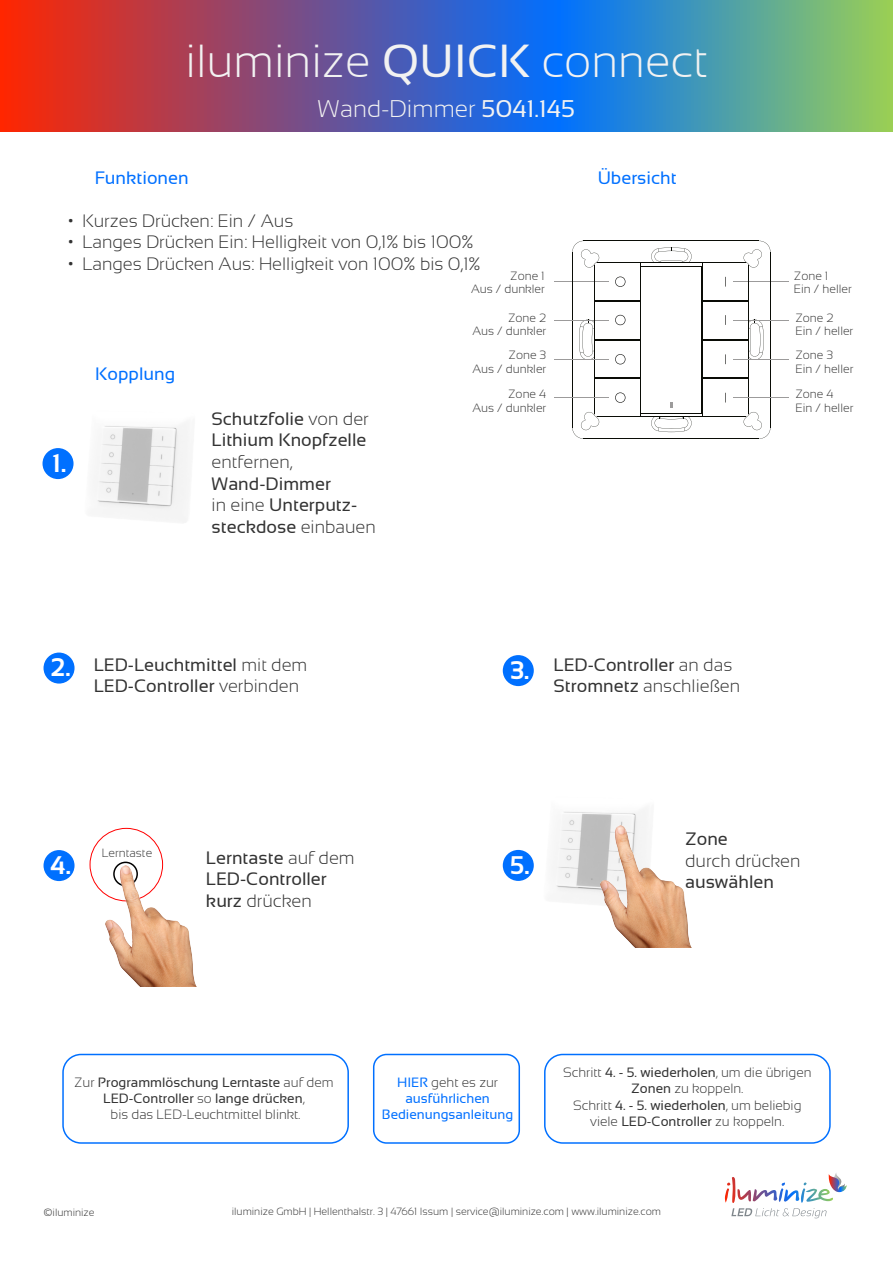
<style>
.page{position:relative;width:893px;height:1263px;background:#fff}
.page>*{position:absolute;margin:0;border:0;box-sizing:border-box;transform-origin:0 0}
.t1{font:300 46.35px "Sansation";color:#f2f2f2}
.t2{font:700 25.5px "Sansation";color:#fff}
.t3{font:300 24.15px "Sansation";color:#f2f2f2}
.t4{font:18px/21.6px "Sansation";color:#333}
.t5{font:300 18px "Sansation";color:#333}
.t6{font:18px "Sansation";color:#0070ff}
.t7{font:300 13.5px/16.2px "Sansation";color:#333;text-align:center}
.t8{font:13.5px/16.2px "Sansation";color:#333;text-align:center}
.t9{font:13.5px/16.2px "Sansation";color:#0070ff;text-align:center}
.t10{font:300 12px/13.5px "Sansation";color:#333}
.t11{font:300 10.5px "Sansation";color:#333}
.s1{font-weight:400}
.s2{font-weight:300}
.s3{font-weight:300;color:#333}
</style>
<div class="page">
<img style="left:556px;top:810px;width:91px;height:86px">
<svg style="left:0;top:0;width:892px;height:132px;background:#6d6a8e"></svg>
<div style="left:503px;top:655px;width:31px;height:31px;background:#0070ff;border-radius:50%"></div>
<div style="left:44px;top:850px;width:30px;height:31px;background:#0070ff;border-radius:50%"></div>
<svg style="left:117px;top:862px;width:17px;height:3px"></svg>
<div style="left:503px;top:850px;width:31px;height:31px;background:#0070ff;border-radius:50%"></div>
<div style="left:42px;top:448px;width:31px;height:31px;background:#0070ff;border-radius:15px"></div>
<div style="left:44px;top:653px;width:30px;height:31px;background:#0070ff;border-radius:50%"></div>
<img style="left:106px;top:865px;width:91px;height:122px">
<img style="left:600px;top:826px;width:91px;height:121px">
<hr style="left:733px;top:281px;width:56px;height:1px;background:#9c9b9b">
<hr style="left:554px;top:281px;width:54px;height:1px;background:#9c9b9b">
<hr style="left:583px;top:241px;width:176px;height:1px;background:#0a0c06">
<hr style="left:572px;top:252px;width:1px;height:176px;background:#0a0c06">
<hr style="left:583px;top:439px;width:176px;height:1px;background:#0a0c06">
<hr style="left:770px;top:252px;width:1px;height:176px;background:#0a0c06">
<svg style="left:651px;top:247px;width:41px;height:15px"></svg>
<svg style="left:651px;top:418px;width:41px;height:14px"></svg>
<hr style="left:733px;top:320px;width:56px;height:1px;background:#9c9b9b">
<hr style="left:554px;top:320px;width:54px;height:1px;background:#9c9b9b">
<hr style="left:702px;top:302px;width:46px;height:1px;background:#0a0c06">
<hr style="left:748px;top:378px;width:1px;height:36px;background:#0a0c06">
<hr style="left:748px;top:302px;width:1px;height:37px;background:#0a0c06">
<hr style="left:703px;top:417px;width:42px;height:1px;background:#0a0c06">
<hr style="left:594px;top:340px;width:46px;height:1px;background:#0a0c06">
<hr style="left:594px;top:377px;width:46px;height:1px;background:#0a0c06">
<svg style="left:743px;top:412px;width:27px;height:27px"></svg>
<svg style="left:579px;top:321px;width:15px;height:38px"></svg>
<hr style="left:640px;top:262px;width:62px;height:1px;background:#0a0c06">
<hr style="left:594px;top:340px;width:1px;height:38px;background:#0a0c06">
<hr style="left:702px;top:378px;width:1px;height:36px;background:#0a0c06">
<hr style="left:702px;top:301px;width:46px;height:1px;background:#0a0c06">
<svg style="left:743px;top:241px;width:27px;height:27px"></svg>
<hr style="left:748px;top:265px;width:1px;height:36px;background:#0a0c06">
<hr style="left:703px;top:262px;width:42px;height:1px;background:#0a0c06">
<hr style="left:594px;top:378px;width:46px;height:1px;background:#0a0c06">
<hr style="left:640px;top:266px;width:62px;height:1px;background:#0a0c06">
<hr style="left:702px;top:265px;width:1px;height:36px;background:#0a0c06">
<hr style="left:640px;top:413px;width:62px;height:1px;background:#0a0c06">
<hr style="left:701px;top:266px;width:1px;height:147px;background:#0a0c06">
<svg style="left:748px;top:321px;width:16px;height:38px"></svg>
<hr style="left:748px;top:340px;width:1px;height:38px;background:#0a0c06">
<hr style="left:594px;top:302px;width:1px;height:37px;background:#0a0c06">
<hr style="left:594px;top:339px;width:46px;height:1px;background:#0a0c06">
<hr style="left:594px;top:302px;width:46px;height:1px;background:#0a0c06">
<hr style="left:597px;top:417px;width:42px;height:1px;background:#0a0c06">
<hr style="left:640px;top:266px;width:1px;height:147px;background:#0a0c06">
<hr style="left:594px;top:378px;width:1px;height:36px;background:#0a0c06">
<svg style="left:572px;top:412px;width:27px;height:27px"></svg>
<hr style="left:640px;top:265px;width:1px;height:36px;background:#0a0c06">
<hr style="left:594px;top:301px;width:46px;height:1px;background:#0a0c06">
<hr style="left:594px;top:265px;width:1px;height:36px;background:#0a0c06">
<svg style="left:572px;top:241px;width:27px;height:27px"></svg>
<hr style="left:702px;top:340px;width:1px;height:38px;background:#0a0c06">
<hr style="left:702px;top:340px;width:46px;height:1px;background:#0a0c06">
<hr style="left:702px;top:377px;width:46px;height:1px;background:#0a0c06">
<hr style="left:702px;top:302px;width:1px;height:37px;background:#0a0c06">
<hr style="left:597px;top:262px;width:42px;height:1px;background:#0a0c06">
<hr style="left:640px;top:417px;width:62px;height:1px;background:#0a0c06">
<hr style="left:702px;top:378px;width:46px;height:1px;background:#0a0c06">
<hr style="left:702px;top:339px;width:46px;height:1px;background:#0a0c06">
<svg style="left:615px;top:277px;width:10px;height:126px"></svg>
<svg style="left:670px;top:402px;width:2px;height:6px"></svg>
<hr style="left:733px;top:359px;width:56px;height:1px;background:#9c9b9b">
<hr style="left:554px;top:359px;width:54px;height:1px;background:#9c9b9b">
<hr style="left:733px;top:397px;width:56px;height:1px;background:#9c9b9b">
<hr style="left:554px;top:397px;width:54px;height:1px;background:#9c9b9b">
<img style="left:97px;top:424px;width:91px;height:99px">
<img style="left:724px;top:1173px;width:122px;height:45px">
<div style="left:62px;top:1054px;width:287px;height:90px;border:2px solid #0070ff;border-radius:18px"></div>
<div style="left:544px;top:1054px;width:286px;height:90px;border:2px solid #0070ff;border-radius:18px"></div>
<div style="left:373px;top:1054px;width:147px;height:90px;border:2px solid #0070ff;border-radius:13px"></div>
<h1 class="t1" style="left:185px;top:35px;width:523px">iluminize <span class="s1">QUICK</span> connect</h1>
<h3 class="t3" style="left:318px;top:95px;width:258px">Wand-Dimmer <span class="s1">5041.145</span></h3>
<p class="t6" style="left:95px;top:167px;width:95px">Funktionen</p>
<p class="t5" style="left:68px;top:210px;width:227px">• Kurzes Drücken: Ein / Aus</p>
<p class="t5" style="left:68px;top:232px;width:406px">• Langes Drücken Ein: Helligkeit von 0,1% bis 100%</p>
<p class="t5" style="left:68px;top:253px;width:414px">• Langes Drücken Aus: Helligkeit von 100% bis 0,1%</p>
<p class="t10" style="left:471px;top:269px;width:75px;text-align:right">Zone 1<br>Aus / dunkler</p>
<h2 class="t2" style="left:52px;top:449px;width:16px">1.</h2>
<p class="t6" style="left:95px;top:364px;width:81px">Kopplung</p>
<p class="t4" style="left:212px;top:408px;width:159px">Schutzfolie <span class="s2">von der<br></span>Lithium Knopfzelle</p>
<p class="t5" style="left:212px;top:452px;width:82px">entfernen,</p>
<p class="t4" style="left:212px;top:473px;width:166px">Wand-Dimmer<br><span class="s2">in eine</span> Unterputz&shy;steckdose <span class="s2">einbauen</span></p>
<p class="t10" style="left:472px;top:311px;width:75px;text-align:right">Zone 2<br>Aus / dunkler</p>
<p class="t10" style="left:472px;top:348px;width:75px;text-align:right">Zone 3<br>Aus / dunkler</p>
<p class="t10" style="left:472px;top:387px;width:75px;text-align:right">Zone 4<br>Aus / dunkler</p>
<p class="t6" style="left:597px;top:168px;width:80px">Übersicht</p>
<h2 class="t2" style="left:50px;top:653px;width:22px">2.</h2>
<p class="t4" style="left:553px;top:654px;width:188px">LED-Controller <span class="s2">an das<br></span>Stromnetz <span class="s2">anschließen</span></p>
<p class="t4" style="left:94px;top:654px;width:215px">LED-Leuchtmittel <span class="s2">mit dem<br></span>LED-Controller <span class="s2">verbinden</span></p>
<h2 class="t2" style="left:510px;top:656px;width:21px">3.</h2>
<p class="t10" style="left:794px;top:269px;width:59px">Zone 1<br>Ein / heller</p>
<p class="t10" style="left:795px;top:311px;width:59px">Zone 2<br>Ein / heller</p>
<p class="t10" style="left:795px;top:348px;width:59px">Zone 3<br>Ein / heller</p>
<p class="t10" style="left:795px;top:387px;width:59px">Zone 4<br>Ein / heller</p>
<h2 class="t2" style="left:50px;top:851px;width:22px">4.</h2>
<p class="t10" style="left:102px;top:846px;width:52px">Lerntaste</p>
<p class="t4" style="left:206px;top:847px;width:150px">Lerntaste <span class="s2">auf dem<br></span>LED-Controller kurz <span class="s2">drücken</span></p>
<h2 class="t2" style="left:510px;top:851px;width:22px">5.</h2>
<p class="t4" style="left:685px;top:828px;width:44px">Zone</p>
<p class="t5" style="left:685px;top:851px;width:117px">durch drücken</p>
<p class="t4" style="left:685px;top:871px;width:90px">auswählen</p>
<p class="t8" style="left:74px;top:1074px;width:261px"><span class="s2">Zur</span> Programmlöschung Lerntaste <span class="s2">auf dem<br></span>LED-Controller <span class="s2">so</span> lange drücken<span class="s2">,<br>bis das LED-Leuchtmittel blinkt.</span></p>
<p class="t9" style="left:382px;top:1074px;width:133px">HIER <span class="s3">geht es zur </span>ausführlichen<br>Bedienungsanleitung</p>
<p class="t7" style="left:563px;top:1064px;width:250px">Schritt <span class="s1">4. - 5. wiederholen</span>, um die übrigen <span class="s1">Zonen</span> zu koppeln.<br>Schritt <span class="s1">4. - 5. wiederholen</span>, um beliebig viele <span class="s1">LED-Controller</span> zu koppeln.</p>
<p class="t11" style="left:43px;top:1206px;width:53px">©iluminize</p>
<p class="t11" style="left:232px;top:1205px;width:430px">iluminize GmbH | Hellenthalstr. 3 | 47661 Issum | service@iluminize.com | www.iluminize.com</p>
</div>
